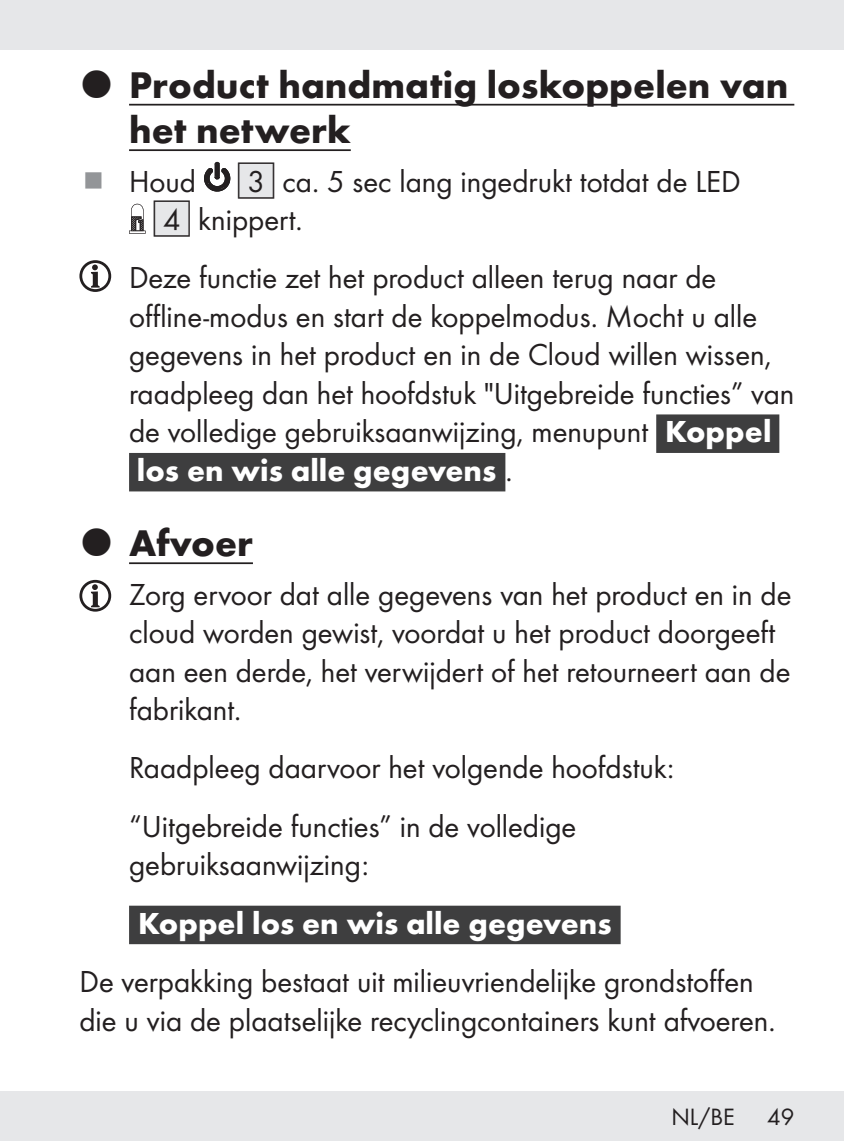
<style>
.page{position:relative;width:844px;height:1141px;background:#fff}
.page>*{position:absolute;margin:0;border:0;box-sizing:border-box;transform-origin:0 0}
.t1{font:700 38.5px/45.5px "Futura";color:#231f20}
.Indent_SB{font:31.5px/38.5px "Futura Boo";color:#231f20}
.Indent{font:31.5px/38.5px "Futura Boo";color:#231f20}
.Body_SB{font:31.5px/38.5px "Futura Boo";color:#231f20}
.Indent_SB-2{font:700 31.5px "Futura";color:#fff}
.t2{font:24.5px "Futura Boo";color:#231f20}
.s1{font-family:"IMP Lidl Num Box";font-size:27.65px;color:#e6e7e9}
.s2{font-family:"IMP Lidl Num Box";font-size:27.65px}
.s3{font-family:"Futura";font-weight:700;color:#3e3e3f}
.s4{font-family:"Futura";font-weight:700;color:#fff}
.s5{color:#3e3e3f}
</style>
<div class="page">
<div style="left:0;top:1091px;width:843px;height:50px;background:#e6e7e9"></div>
<div style="left:0;top:0;width:843px;height:50px;background:#e6e7e9"></div>
<hr style="left:129px;top:104px;width:665px;height:2px;background:#231f20">
<hr style="left:129px;top:149px;width:222px;height:2px;background:#231f20">
<div style="left:656px;top:414px;width:123px;height:39px;background:#3e3e3f"></div>
<div style="left:129px;top:453px;width:376px;height:38px;background:#3e3e3f"></div>
<hr style="left:129px;top:562px;width:124px;height:2px;background:#231f20">
<div style="left:129px;top:906px;width:491px;height:38px;background:#3e3e3f"></div>
<svg style="left:204px;top:162px;width:26px;height:30px"></svg>
<svg style="left:129px;top:204px;width:16px;height:30px"></svg>
<svg style="left:81px;top:262px;width:29px;height:29px"></svg>
<div style="left:79px;top:260px;width:32px;height:32px;border:3px solid #231f20;border-radius:50%"></div>
<svg style="left:91px;top:265px;width:9px;height:23px"></svg>
<svg style="left:81px;top:581px;width:29px;height:29px"></svg>
<div style="left:79px;top:580px;width:32px;height:32px;border:3px solid #231f20;border-radius:50%"></div>
<svg style="left:91px;top:584px;width:9px;height:23px"></svg>
<p class="t1" style="left:129px;top:59px;width:660px">Product handmatig loskoppelen van het netwerk</p>
<p class="Indent_SB" style="left:129px;top:160px;width:69px">Houd</p>
<p class="Indent_SB" style="left:154px;top:160px;width:588px;text-indent:84px"><span class="s1">[</span><span class="s2">3]</span> ca. 5 sec lang ingedrukt totdat de LED <span class="s1">[</span><span class="s2">4]</span> knippert.</p>
<p class="Indent_SB" style="left:129px;top:257px;width:666px">Deze functie zet het product alleen terug naar de offline-modus en start de koppelmodus. Mocht u alle gegevens in het product en in de Cloud willen wissen, raadpleeg dan het hoofdstuk "Uitgebreide functies” van de volledige gebruiksaanwijzing, menupunt <span class="s3">{</span><span class="s4">Koppel los en wis alle gegevens</span><span class="s3">}</span>.</p>
<p class="t1" style="left:129px;top:518px;width:125px">Afvoer</p>
<p class="Indent" style="left:129px;top:573px;width:663px">Zorg ervoor dat alle gegevens van het product en in de cloud worden gewist, voordat u het product doorgeeft aan een derde, het verwijdert of het retourneert aan de fabrikant.</p>
<p class="Indent_SB" style="left:129px;top:747px;width:546px">Raadpleeg daarvoor het volgende hoofdstuk:</p>
<p class="Indent_SB" style="left:129px;top:805px;width:448px">“Uitgebreide functies” in de volledige gebruiksaanwijzing:</p>
<p class="Indent_SB-2" style="left:129px;top:900px;width:493px"><span class="s5">{</span>Koppel los en wis alle gegevens<span class="s5">}</span></p>
<p class="Body_SB" style="left:79px;top:961px;width:693px">De verpakking bestaat uit milieuvriendelijke grondstoffen die u via de plaatselijke recyclingcontainers kunt afvoeren.</p>
<p class="t2" style="left:671px;top:1100px;width:65px">NL/BE</p>
<p class="t2" style="left:767px;top:1100px;width:29px">49</p>
</div>
